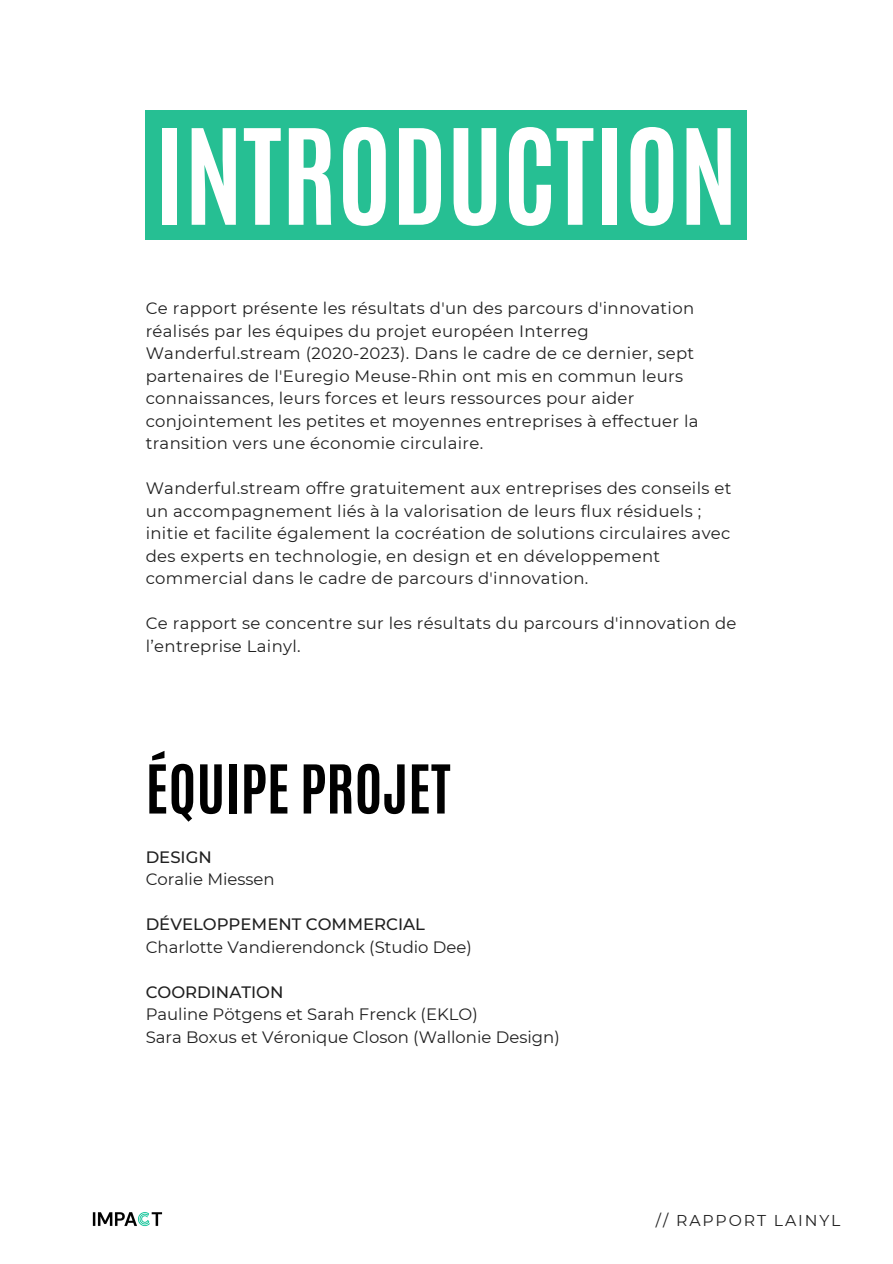
<style>
.page{position:relative;width:893px;height:1264px;background:#fff}
.page>*{position:absolute;margin:0;border:0;box-sizing:border-box;transform-origin:0 0}
.t1{font:700 112.35px "Antonio";color:#fff}
.t2{font:700 57.15px "Antonio";color:#000}
.t3{font:16.5px/22.5px "Montserrat";letter-spacing:.02em;color:#202020}
.t4{font:16.5px "Montserrat";color:#202020}
.t5{font:500 16.5px "Montserrat";color:#202020}
.t6{font:15.75px "Montserrat";letter-spacing:.12em;color:#202020}
</style>
<div class="page">
<div style="left:146px;top:110px;width:600px;height:130px;background:#26bf93"></div>
<img style="left:93px;top:1212px;width:69px;height:14px">
<p class="t1" style="left:154px;top:96px;width:585px">INTRODUCTION</p>
<p class="t3" style="left:146px;top:297px;width:554px">Ce rapport présente les résultats d'un des parcours d'innovation réalisés par les équipes du projet européen Interreg Wanderful.stream (2020-2023). Dans le cadre de ce dernier, sept partenaires de l'Euregio Meuse-Rhin ont mis en commun leurs connaissances, leurs forces et leurs ressources pour aider conjointement les petites et moyennes entreprises à effectuer la transition vers une économie circulaire.</p>
<p class="t3" style="left:146px;top:477px;width:587px">Wanderful.stream offre gratuitement aux entreprises des conseils et un accompagnement liés à la valorisation de leurs flux résiduels ; initie et facilite également la cocréation de solutions circulaires avec des experts en technologie, en design et en développement commercial dans le cadre de parcours d'innovation.</p>
<p class="t3" style="left:146px;top:612px;width:592px">Ce rapport se concentre sur les résultats du parcours d'innovation de l’entreprise Lainyl.</p>
<p class="t2" style="left:146px;top:748px;width:306px">ÉQUIPE PROJET</p>
<p class="t5" style="left:146px;top:846px;width:68px">DESIGN</p>
<p class="t4" style="left:146px;top:869px;width:130px">Coralie Miessen</p>
<p class="t5" style="left:146px;top:914px;width:281px">DÉVELOPPEMENT COMMERCIAL</p>
<p class="t4" style="left:146px;top:936px;width:328px">Charlotte Vandierendonck (Studio Dee)</p>
<p class="t5" style="left:146px;top:981px;width:139px">COORDINATION</p>
<p class="t4" style="left:146px;top:1004px;width:333px">Pauline Pötgens et Sarah Frenck (EKLO)</p>
<p class="t4" style="left:146px;top:1026px;width:415px">Sara Boxus et Véronique Closon (Wallonie Design)</p>
<p class="t6" style="left:656px;top:1210px;width:186px">// RAPPORT LAINYL</p>
</div>
